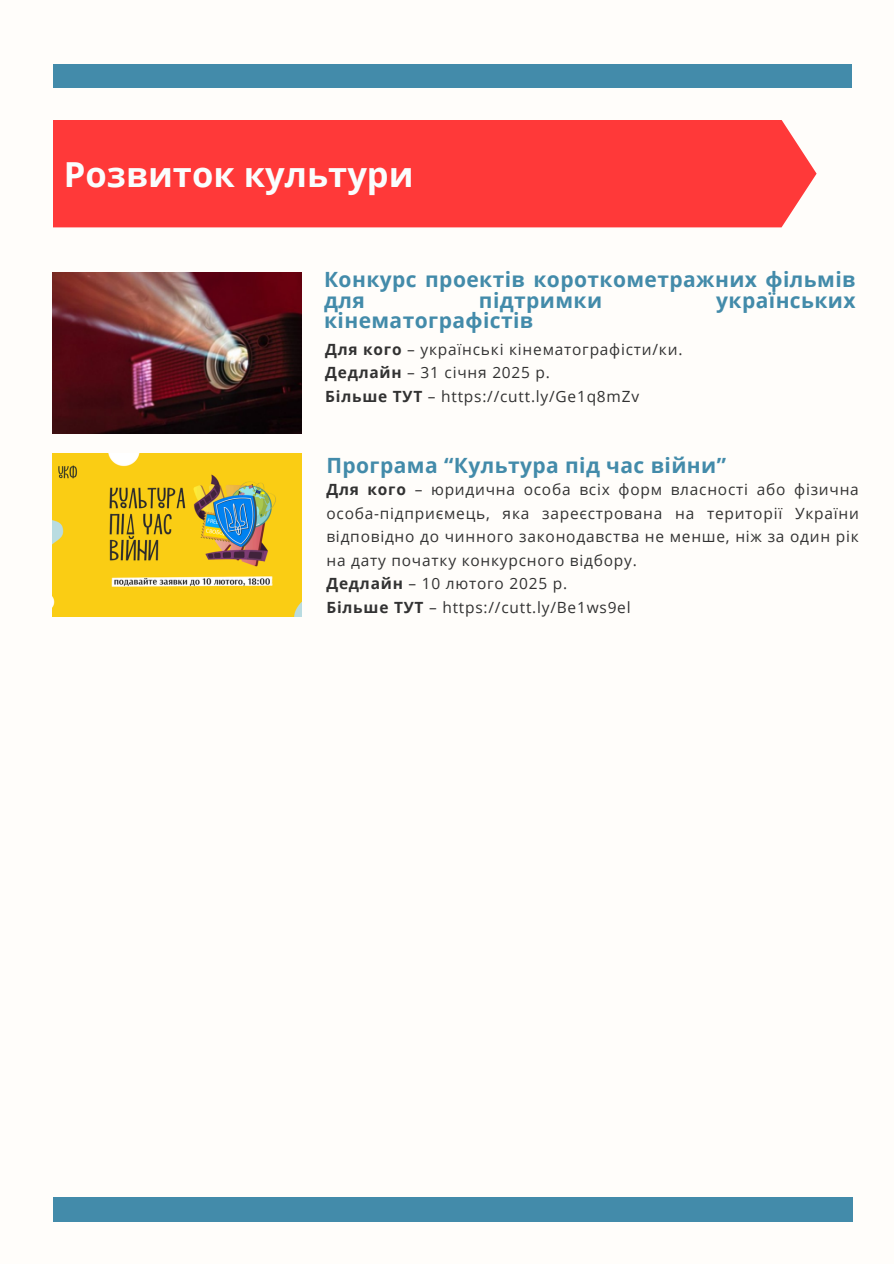
<style>
.page{position:relative;width:894px;height:1264px;background:#fff}
.page>*{position:absolute;margin:0;border:0;box-sizing:border-box;transform-origin:0 0}
.t1{font:700 34.5px "Open Sans";color:#fafdfd}
.t2{font:700 21px/20.2px "Open Sans";letter-spacing:.02em;color:#438baa}
.t3{font:15.45px/23.7px "Open Sans";letter-spacing:.05em;color:#323232;text-align:justify}
.s1{font-weight:700}
</style>
<div class="page">
<div style="left:0;top:0;width:893px;height:1263px;background:#fffdfa"></div>
<div style="left:53px;top:64px;width:797px;height:24px;background:#438baa"></div>
<div style="left:53px;top:1197px;width:799px;height:24px;background:#438baa"></div>
<div style="left:53px;top:120px;width:763px;height:107px;background:#ff3939"></div>
<img style="left:53px;top:453px;width:248px;height:164px">
<img style="left:53px;top:272px;width:248px;height:161px">
<p class="t1" style="left:64px;top:150px;width:351px">Розвиток культури</p>
<p class="t2" style="left:324px;top:269px;width:533px">Конкурс проектів короткометражних фільмів для</p>
<p class="t2" style="left:478px;top:289px;width:125px">підтримки</p>
<p class="t2" style="left:716px;top:289px;width:141px">українських</p>
<p class="t2" style="left:324px;top:309px;width:211px">кінематографістів</p>
<p class="t3" style="left:325px;top:336px;width:358px"><span class="s1">Для кого</span> – українські кінематографісти/ки.</p>
<p class="t3" style="left:325px;top:360px;width:226px"><span class="s1">Дедлайн</span> – 31 січня 2025 р.</p>
<h2 class="t3" style="left:325px;top:384px;width:315px"><span class="s1">Більше ТУТ</span> – https://cutt.ly/Ge1q8mZv</h2>
<h1 class="t2" style="left:326px;top:454px;width:401px">Програма “Культура під час війни”</h1>
<p class="t3" style="left:326px;top:477px;width:533px"><span class="s1">Для кого</span> – юридична особа всіх форм власності або фізична особа-підприємець, яка зареєстрована на території України відповідно до чинного законодавства не менше, ніж за один рік на дату початку конкурсного відбору.</p>
<h2 class="t3" style="left:326px;top:571px;width:242px"><span class="s1">Дедлайн</span> – 10 лютого 2025 р.</h2>
<p class="t3" style="left:326px;top:595px;width:305px"><span class="s1">Більше ТУТ</span> – https://cutt.ly/Be1ws9el</p>
</div>
